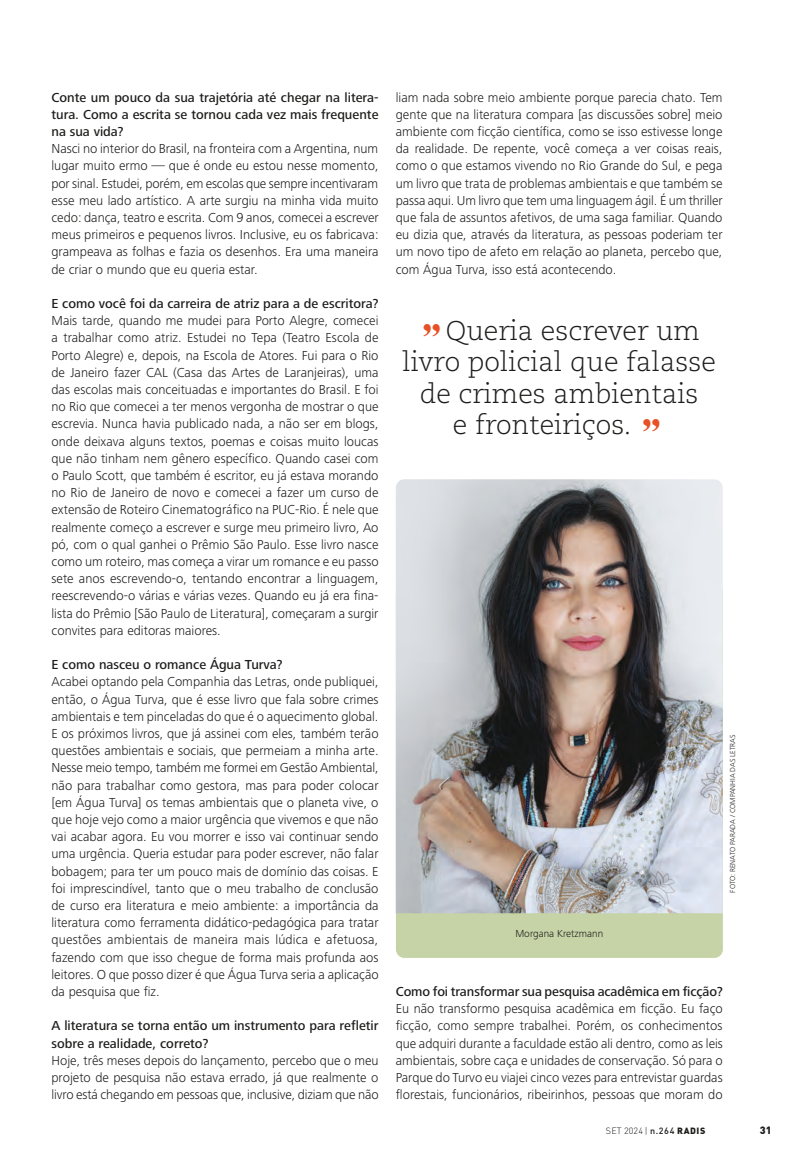
<style>
.page{position:relative;width:810px;height:1170px;background:#fff}
.page>*{position:absolute;margin:0;border:0;box-sizing:border-box;transform-origin:0 0}
.t1{font:300 27px/31.5px "Caecilia LT Std";color:#1c1c1b;text-align:center}
.Entrevista___Corpo_de_texto{font:300 13.5px/17.2px "Frutiger Next LT";color:#1c1c1b;text-align:justify}
.Entrevista___Pergunta{font:500 13.5px/17.2px "Frutiger Next LT";color:#1c1c1b;text-align:justify}
.Fotos_-_Legenda_40_anos{font:300 10.5px "Frutiger Next LT";color:#1c1c1b}
.t2{font:900 10.5px "DIN";color:#1c1c1b}
.t3{font:300 9px "DIN";letter-spacing:.02em;color:#1c1c1b}
.Crédito_Imagem{font:300 7.5px "Frutiger Next LT";color:#1c1c1b}
.s1{font-family:"Engravers";font-weight:400;font-size:46.5px;color:#e85125}
.s2{font-weight:500}
.s3{font-weight:900}
</style>
<div class="page">
<div style="left:395px;top:583px;width:327px;height:374px;background:#c6d3a6;border-radius:9px"></div>
<img style="left:395px;top:479px;width:327px;height:434px">
<p class="Entrevista___Pergunta" style="left:51px;top:89px;width:328px">Conte um pouco da sua trajetória até chegar na litera&shy;tura. Como a escrita se tornou cada vez mais frequente na sua vida?</p>
<p class="Entrevista___Corpo_de_texto" style="left:51px;top:140px;width:328px">Nasci no interior do Brasil, na fronteira com a Argentina, num lugar muito ermo — que é onde eu estou nesse momento, por sinal. Estudei, porém, em escolas que sempre incentivaram esse meu lado artístico. A arte surgiu na minha vida muito cedo: dança, teatro e escrita. Com 9 anos, comecei a escrever meus primeiros e pequenos livros. Inclusive, eu os fabricava: grampeava as folhas e fazia os desenhos. Era uma maneira de criar o mundo que eu queria estar.</p>
<p class="Entrevista___Pergunta" style="left:51px;top:295px;width:328px">E como você foi da carreira de atriz para a de escritora?</p>
<p class="Entrevista___Corpo_de_texto" style="left:51px;top:312px;width:328px">Mais tarde, quando me mudei para Porto Alegre, comecei a trabalhar como atriz. Estudei no Tepa (Teatro Escola de Porto Alegre) e, depois, na Escola de Atores. Fui para o Rio de Janeiro fazer CAL (Casa das Artes de Laranjeiras), uma das escolas mais conceituadas e importantes do Brasil. E foi no Rio que comecei a ter menos vergonha de mostrar o que escrevia. Nunca havia publicado nada, a não ser em blogs, onde deixava alguns textos, poemas e coisas muito loucas que não tinham nem gênero específico. Quando casei com o Paulo Scott, que também é escritor, eu já estava morando no Rio de Janeiro de novo e comecei a fazer um curso de extensão de Roteiro Cinematográfico na PUC-Rio. É nele que realmente começo a escrever e surge meu primeiro livro, Ao pó, com o qual ganhei o Prêmio São Paulo. Esse livro nasce como um roteiro, mas começa a virar um romance e eu passo sete anos escrevendo-o, tentando encontrar a linguagem, reescrevendo-o várias e várias vezes. Quando eu já era fina&shy;lista do Prêmio [São Paulo de Literatura], começaram a surgir convites para editoras maiores.</p>
<p class="Entrevista___Pergunta" style="left:51px;top:656px;width:232px">E como nasceu o romance Água Turva?</p>
<p class="Entrevista___Corpo_de_texto" style="left:51px;top:673px;width:328px">Acabei optando pela Companhia das Letras, onde publiquei, então, o Água Turva, que é esse livro que fala sobre crimes ambientais e tem pinceladas do que é o aquecimento global.<br>E os próximos livros, que já assinei com eles, também terão questões ambientais e sociais, que permeiam a minha arte.<br>Nesse meio tempo, também me formei em Gestão Ambiental, não para trabalhar como gestora, mas para poder colocar [em Água Turva] os temas ambientais que o planeta vive, o que hoje vejo como a maior urgência que vivemos e que não vai acabar agora. Eu vou morrer e isso vai continuar sendo uma urgência. Queria estudar para poder escrever, não falar bobagem; para ter um pouco mais de domínio das coisas. E foi imprescindível, tanto que o meu trabalho de conclusão de curso era literatura e meio ambiente: a importância da literatura como ferramenta didático-pedagógica para tratar questões ambientais de maneira mais lúdica e afetuosa, fazendo com que isso chegue de forma mais profunda aos leitores. O que posso dizer é que Água Turva seria a aplicação da pesquisa que fiz.</p>
<p class="Entrevista___Pergunta" style="left:51px;top:1017px;width:328px">A literatura se torna então um instrumento para refletir sobre a realidade, correto?</p>
<p class="Entrevista___Corpo_de_texto" style="left:51px;top:1051px;width:328px">Hoje, três meses depois do lançamento, percebo que o meu projeto de pesquisa não estava errado, já que realmente o livro está chegando em pessoas que, inclusive, diziam que não</p>
<p class="Entrevista___Corpo_de_texto" style="left:395px;top:88px;width:328px">liam nada sobre meio ambiente porque parecia chato. Tem gente que na literatura compara [as discussões sobre] meio ambiente com ficção científica, como se isso estivesse longe da realidade. De repente, você começa a ver coisas reais, como o que estamos vivendo no Rio Grande do Sul, e pega um livro que trata de problemas ambientais e que também se passa aqui. Um livro que tem uma linguagem ágil. É um thriller que fala de assuntos afetivos, de uma saga familiar. Quando eu dizia que, através da literatura, as pessoas poderiam ter um novo tipo de afeto em relação ao planeta, percebo que, com Água Turva, isso está acontecendo.</p>
<p class="t1" style="left:402px;top:315px;width:315px"><span class="s1">"</span>Queria escrever um livro policial que falasse de crimes ambientais</p>
<p class="t1" style="left:452px;top:409px;width:214px">e fronteiriços. <span class="s1">"</span></p>
<p class="Fotos_-_Legenda_40_anos" style="left:515px;top:927px;width:89px">Morgana Kretzmann</p>
<p class="Crédito_Imagem" style="left:727px;top:892px;width:159px;rotate:-90deg">FOTO: RENATO PARADA / COMPANHIA DAS LETRAS</p>
<p class="Entrevista___Pergunta" style="left:395px;top:982px;width:328px">Como foi transformar sua pesquisa acadêmica em ficção?</p>
<p class="Entrevista___Corpo_de_texto" style="left:395px;top:999px;width:328px">Eu não transformo pesquisa acadêmica em ficção. Eu faço ficção, como sempre trabalhei. Porém, os conhecimentos que adquiri durante a faculdade estão ali dentro, como as leis ambientais, sobre caça e unidades de conservação. Só para o Parque do Turvo eu viajei cinco vezes para entrevistar guardas florestais, funcionários, ribeirinhos, pessoas que moram do</p>
<p class="t3" style="left:605px;top:1124px;width:101px">SET 2024 | <span class="s2">n.264</span> <span class="s3">RADIS</span></p>
<p class="t2" style="left:759px;top:1122px;width:13px">31</p>
</div>
